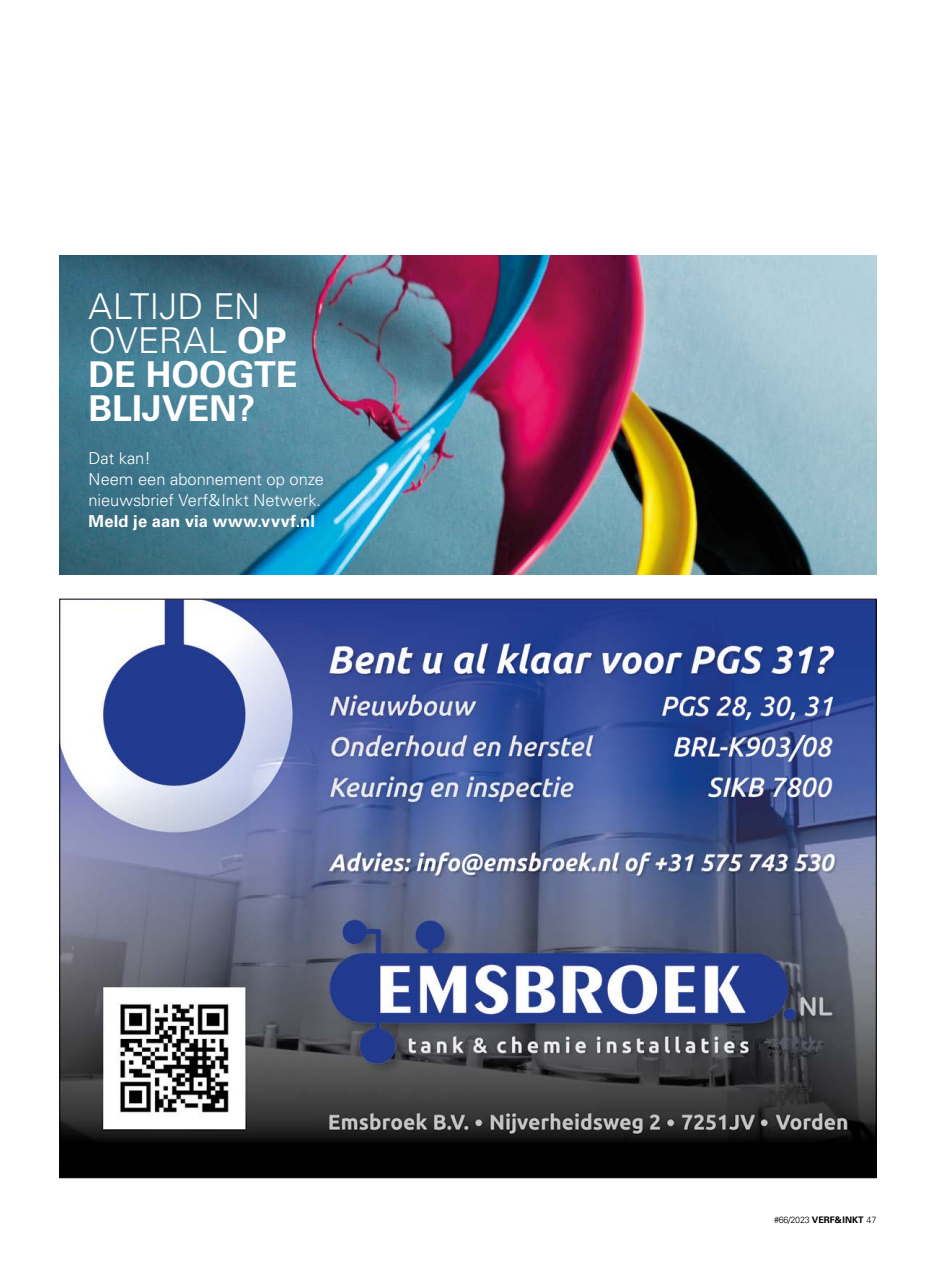
<style>
.page{position:relative;width:936px;height:1263px;background:#fff}
.page>*{position:absolute;margin:0;border:0;box-sizing:border-box;transform-origin:0 0}
.t1{font:700 35.7px/33.8px "Univers";color:#fff}
.t2{font:300 16.5px/21px "Univers";letter-spacing:-.005em;color:#fff}
.t3{font:700 16.5px "Univers";letter-spacing:.015em;color:#fff}
.t4{font:300 9px "Univers";letter-spacing:-.025em;color:#000}
.s1{font-weight:300}
.s2{font-weight:700}
</style>
<div class="page">
<img style="left:62px;top:601px;width:812px;height:575px">
<img style="left:60px;top:255px;width:816px;height:320px">
<h1 class="t1" style="left:89px;top:290px;width:210px"><span class="s1">ALTIJD EN<br>OVERAL</span> OP<br>DE HOOGTE<br>BLIJVEN?</h1>
<p class="t2" style="left:89px;top:448px;width:237px">Dat kan!<br>Neem een abonnement op onze nieuwsbrief Verf&amp;Inkt Netwerk.</p>
<p class="t3" style="left:89px;top:511px;width:228px">Meld je aan via www.vvvf.nl</p>
<p class="t4" style="left:774px;top:1215px;width:104px">#66/2023 <span class="s2">VERF&amp; INKT</span> 47</p>
</div>
